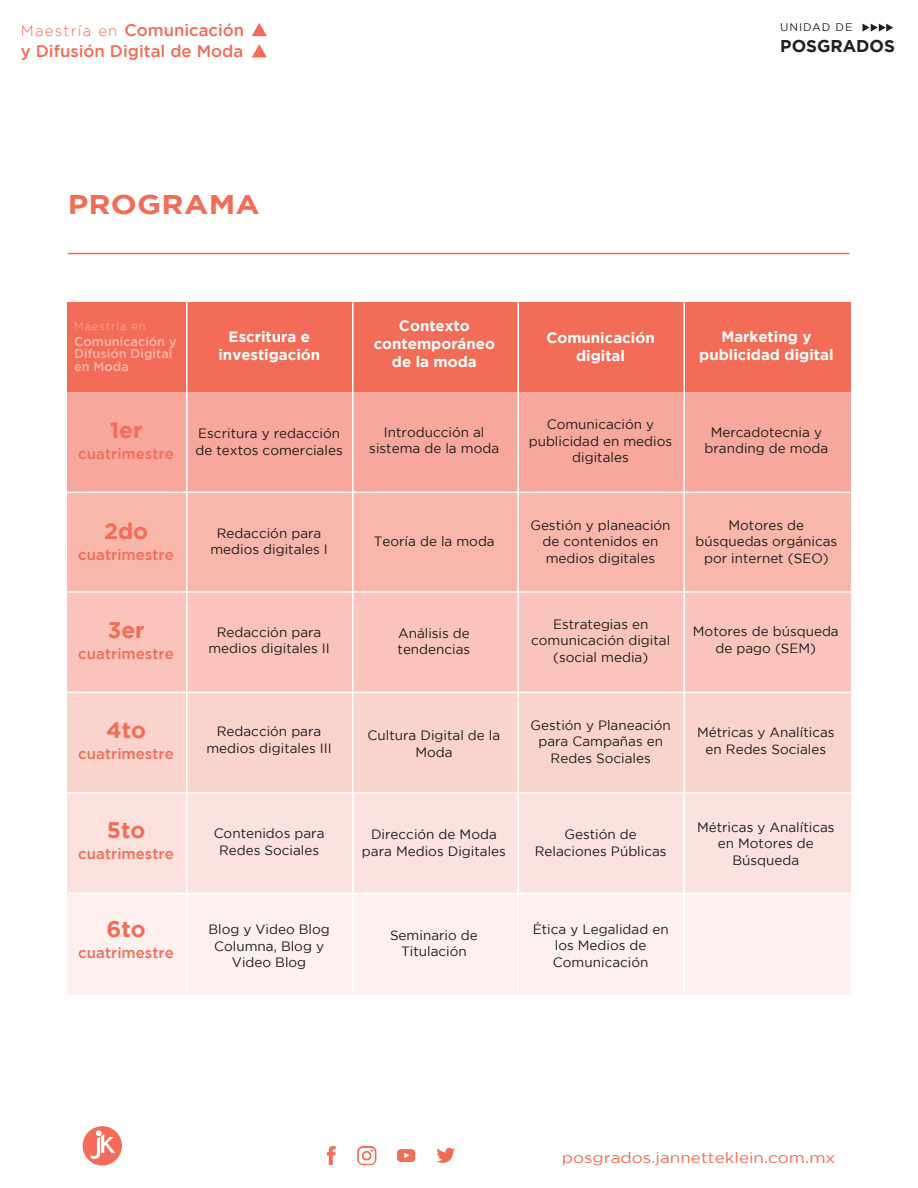
<style>
.page{position:relative;width:918px;height:1188px;background:#fff}
.page>*{position:absolute;margin:0;border:0;box-sizing:border-box;transform-origin:0 0}
.t1{font:700 27px "Gotham";letter-spacing:.01em;color:#f36c57;scale:1.14 1}
.t2{font:700 22.5px "Gotham";color:#f36c57}
.t3{font:700 17.1px "Gotham";color:#231f20}
.t4{font:500 16.8px/20.7px "Gotham";color:#f36c57}
.t5{font:700 15px/18px "Gotham";color:#fff;text-align:center}
.t6{font:500 15px "Gotham";color:#f36c57}
.t7{font:15px "Gotham";color:#f36c57;scale:1.14 1}
.t8{font:13.5px/16.5px "Gotham";color:#1d1c1a;text-align:center}
.t9{font:500 12.75px/12.8px "Gotham";color:#f9b6ab}
.t10{font:300 11.1px "Gotham";letter-spacing:.08em;color:#f9b6ab}
.t11{font:11.1px "Gotham";letter-spacing:.08em;color:#231f20}
.s1{font-weight:300;font-size:15px}
</style>
<div class="page">
<div style="left:67px;top:302px;width:784px;height:90px;background:#f36c57"></div>
<div style="left:67px;top:392px;width:784px;height:100px;background:#f7a79b"></div>
<div style="left:67px;top:492px;width:784px;height:101px;background:#f9b6ab"></div>
<div style="left:67px;top:592px;width:784px;height:101px;background:#fac4bc"></div>
<div style="left:67px;top:693px;width:784px;height:100px;background:#fbd3cd"></div>
<div style="left:67px;top:793px;width:784px;height:101px;background:#fce2de"></div>
<div style="left:67px;top:894px;width:784px;height:100px;background:#fef0ee"></div>
<hr style="left:352px;top:302px;width:2px;height:691px;background:#fff">
<hr style="left:186px;top:302px;width:2px;height:691px;background:#fff">
<hr style="left:518px;top:302px;width:1px;height:691px;background:#fff">
<hr style="left:684px;top:302px;width:1px;height:691px;background:#fff">
<hr style="left:67px;top:492px;width:784px;height:1px;background:#fff">
<hr style="left:67px;top:591px;width:784px;height:2px;background:#fff">
<hr style="left:67px;top:692px;width:784px;height:1px;background:#fff">
<hr style="left:67px;top:792px;width:784px;height:2px;background:#fff">
<hr style="left:67px;top:893px;width:784px;height:1px;background:#fff">
<hr style="left:68px;top:253px;width:781px;height:1px;background:#f36c57">
<svg style="left:252px;top:44px;width:15px;height:13px"></svg>
<svg style="left:252px;top:23px;width:15px;height:13px"></svg>
<svg style="left:863px;top:24px;width:30px;height:8px"></svg>
<svg style="left:83px;top:1126px;width:39px;height:39px"></svg>
<svg style="left:437px;top:1148px;width:18px;height:15px"></svg>
<svg style="left:327px;top:1146px;width:9px;height:19px"></svg>
<svg style="left:397px;top:1149px;width:18px;height:13px"></svg>
<svg style="left:357px;top:1146px;width:19px;height:19px"></svg>
<p class="t4" style="left:21px;top:19px;width:225px"><span class="s1">Maestría en</span> Comunicación y Difusión Digital de Moda</p>
<p class="t11" style="left:780px;top:21px;width:74px">UNIDAD DE</p>
<p class="t3" style="left:780px;top:36px;width:116px">POSGRADOS</p>
<h1 class="t1" style="left:68px;top:188px;width:170px">PROGRAMA</h1>
<p class="t10" style="left:74px;top:321px;width:73px">Maestría en</p>
<p class="t9" style="left:74px;top:335px;width:104px">Comunicación y<br>Difusión Digital en Moda</p>
<p class="t5" style="left:218px;top:328px;width:103px">Escritura e investigación</p>
<p class="t5" style="left:374px;top:317px;width:123px">Contexto contemporáneo de la moda</p>
<p class="t5" style="left:699px;top:327px;width:136px">Marketing y publicidad digital</p>
<p class="t5" style="left:546px;top:328px;width:110px">Comunicación digital</p>
<h2 class="t2" style="left:110px;top:417px;width:34px">1er</h2>
<p class="t6" style="left:78px;top:445px;width:97px">cuatrimestre</p>
<h2 class="t2" style="left:104px;top:518px;width:46px">2do</h2>
<p class="t6" style="left:78px;top:546px;width:97px">cuatrimestre</p>
<h2 class="t2" style="left:108px;top:617px;width:39px">3er</h2>
<p class="t6" style="left:78px;top:645px;width:97px">cuatrimestre</p>
<h2 class="t2" style="left:106px;top:717px;width:41px">4to</h2>
<p class="t6" style="left:78px;top:745px;width:97px">cuatrimestre</p>
<p class="t8" style="left:196px;top:425px;width:149px;text-align:left">Escritura y redacción de textos comerciales</p>
<p class="t8" style="left:369px;top:424px;width:131px">Introducción al sistema de la moda</p>
<p class="t8" style="left:529px;top:416px;width:145px">Comunicación y publicidad en medios digitales</p>
<p class="t8" style="left:704px;top:424px;width:125px">Mercadotecnia y branding de moda</p>
<p class="t8" style="left:210px;top:524px;width:119px">Redacción para medios digitales I</p>
<p class="t8" style="left:374px;top:533px;width:123px">Teoría de la moda</p>
<p class="t8" style="left:530px;top:516px;width:142px">Gestión y planeación de contenidos en medios digitales</p>
<p class="t8" style="left:695px;top:516px;width:143px">Motores de búsquedas orgánicas por internet (SEO)</p>
<p class="t8" style="left:208px;top:623px;width:123px">Redacción para medios digitales II</p>
<p class="t8" style="left:398px;top:624px;width:74px;text-align:left">Análisis de tendencias</p>
<p class="t8" style="left:531px;top:615px;width:141px">Estrategias en comunicación digital (social media)</p>
<p class="t8" style="left:693px;top:623px;width:147px">Motores de búsqueda de pago (SEM)</p>
<p class="t8" style="left:206px;top:723px;width:127px">Redacción para medios digitales III</p>
<p class="t8" style="left:368px;top:727px;width:134px">Cultura Digital de la<br>Moda</p>
<p class="t8" style="left:531px;top:717px;width:142px">Gestión y Planeación para Campañas en<br>Redes Sociales</p>
<p class="t8" style="left:697px;top:724px;width:139px">Métricas y Analíticas en Redes Sociales</p>
<h2 class="t2" style="left:107px;top:817px;width:40px">5to</h2>
<p class="t6" style="left:78px;top:845px;width:97px">cuatrimestre</p>
<h2 class="t2" style="left:107px;top:916px;width:41px">6to</h2>
<p class="t6" style="left:78px;top:944px;width:97px">cuatrimestre</p>
<p class="t8" style="left:214px;top:825px;width:112px">Contenidos para<br>Redes Sociales</p>
<p class="t8" style="left:362px;top:826px;width:145px">Dirección de Moda para Medios Digitales</p>
<p class="t8" style="left:535px;top:826px;width:133px">Gestión de<br>Relaciones Públicas</p>
<p class="t8" style="left:697px;top:819px;width:139px">Métricas y Analíticas en Motores de<br>Búsqueda</p>
<p class="t8" style="left:208px;top:921px;width:123px">Blog y Video Blog<br>Columna, Blog y<br>Video Blog</p>
<p class="t8" style="left:390px;top:927px;width:89px">Seminario de<br>Titulación</p>
<p class="t8" style="left:533px;top:921px;width:137px">Ética y Legalidad en los Medios de<br>Comunicación</p>
<p class="t7" style="left:562px;top:1149px;width:241px">posgrados.jannetteklein.com.mx</p>
</div>
